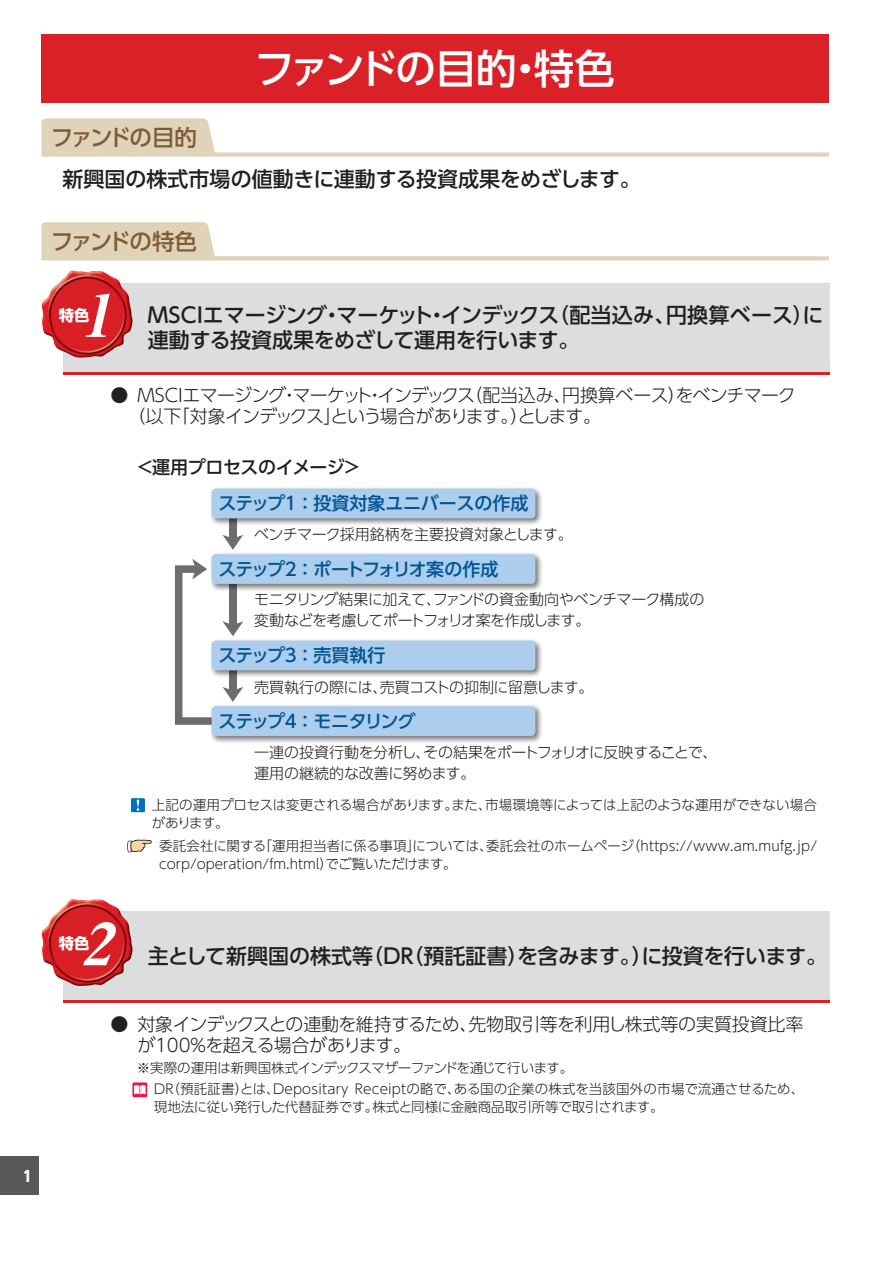
<style>
.page{position:relative;width:893px;height:1263px;background:#fff}
.page>*{position:absolute;margin:0;border:0;box-sizing:border-box;transform-origin:0 0}
.t1{font:italic 58.5px "Midashi Min Pr 5 MA31";color:#fff;scale:1.04 1}
.t2{font:500 40.5px "UD Shin Go Pro";letter-spacing:-.06em;color:#fff}
.t3{font:500 22.5px "UD Shin Go Pro";letter-spacing:-.095em;color:#7e5d36}
.t4{font:500 21px/25.5px "UD Shin Go Pro";letter-spacing:-.015em;color:#231f20}
.t5{font:300 18px/21px "UD Shin Go Pro";letter-spacing:-.04em;color:#231f20}
.t6{font:300 18px/21px "UD Shin Go Pro";letter-spacing:-.02em;color:#231f20}
.t7{font:500 18px "UD Shin Go Pro";letter-spacing:-.105em;color:#005495}
.t8{font:500 18px "UD Shin Go Pro";letter-spacing:-.01em;color:#005495}
.t9{font:500 18px "UD Shin Go Pro";letter-spacing:-.025em;color:#231f20}
.t10{font:500 18px "UD Shin Go Pro";letter-spacing:-.045em;color:#005495}
.t11{font:700 15.3px "UD Shin Go Pro";color:#fff}
.t12{font:300 15px/21px "UD Shin Go Pro";letter-spacing:-.03em;color:#231f20}
.t13{font:800 15px "UD Shin Go Pro";color:#fff;scale:.9 1}
.t14{font:300 13.5px/18px "UD Shin Go Pro";color:#231f20}
</style>
<div class="page">
<div style="left:0;top:1157px;width:38px;height:38px;background:#57585a"></div>
<div style="left:41px;top:35px;width:788px;height:68px;background:#da2128"></div>
<svg style="left:41px;top:118px;width:788px;height:39px"></svg>
<svg style="left:41px;top:222px;width:788px;height:38px"></svg>
<div style="left:63px;top:283px;width:766px;height:92px;background:#dcdddf"></div>
<hr style="left:63px;top:372px;width:766px;height:3px;background:#da2128">
<img style="left:41px;top:271px;width:92px;height:87px">
<div style="left:229px;top:518px;width:8px;height:21px;background:#6c6d70"></div>
<svg style="left:223px;top:535px;width:20px;height:15px"></svg>
<svg style="left:175px;top:559px;width:68px;height:166px"></svg>
<img style="left:210px;top:488px;width:332px;height:37px">
<div style="left:212px;top:489px;width:323px;height:29px;background:#accdeb;border-radius:4px"></div>
<img style="left:207px;top:553px;width:335px;height:40px">
<div style="left:212px;top:554px;width:323px;height:30px;background:#accdeb;border-radius:4px"></div>
<img style="left:207px;top:636px;width:335px;height:44px">
<div style="left:212px;top:641px;width:323px;height:29px;background:#accdeb;border-radius:4px"></div>
<img style="left:207px;top:702px;width:335px;height:41px">
<div style="left:212px;top:706px;width:323px;height:30px;background:#accdeb;border-radius:4px"></div>
<div style="left:131px;top:798px;width:14px;height:14px;background:#0072bc"></div>
<svg style="left:137px;top:799px;width:2px;height:12px"></svg>
<svg style="left:127px;top:839px;width:25px;height:14px"></svg>
<div style="left:63px;top:911px;width:766px;height:92px;background:#dcdddf"></div>
<hr style="left:63px;top:1000px;width:766px;height:3px;background:#da2128">
<img style="left:41px;top:899px;width:92px;height:87px">
<div style="left:132px;top:1082px;width:15px;height:15px;background:#ed1450"></div>
<svg style="left:134px;top:1085px;width:12px;height:9px"></svg>
<p class="t13" style="left:23px;top:1163px;width:11px">1</p>
<h2 class="t2" style="left:254px;top:36px;width:362px">ファンドの目的・特色</h2>
<h3 class="t3" style="left:51px;top:119px;width:147px">ファンドの目的</h3>
<h3 class="t4" style="left:62px;top:166px;width:580px">新興国の株式市場の値動きに連動する投資成果をめざします。</h3>
<h3 class="t3" style="left:51px;top:223px;width:148px">ファンドの特色</h3>
<h1 class="t1" style="left:80px;top:270px;width:49px">1</h1>
<h3 class="t4" style="left:148px;top:301px;width:677px">ＭＳＣＩエマージング・マーケット・インデックス（配当込み、円換算ベース）に連動する投資成果をめざして運用を行います。</h3>
<h3 class="t5" style="left:128px;top:384px;width:670px;text-indent:-17px">● ＭＳＣＩエマージング・マーケット・インデックス（配当込み、円換算ベース）をベンチマーク（以下「対象インデックス」という場合があります。）とします。</h3>
<h3 class="t9" style="left:136px;top:453px;width:227px">＜運用プロセスのイメージ＞</h3>
<h3 class="t8" style="left:218px;top:489px;width:312px">ステップ１ ：投資対象ユニバースの作成</h3>
<p class="t11" style="left:59px;top:302px;width:32px">特色</p>
<p class="t12" style="left:254px;top:523px;width:320px">ベンチマーク採用銘柄を主要投資対象とします。</p>
<h3 class="t7" style="left:218px;top:554px;width:281px">ステップ２ ：ポートフォリオ案の作成</h3>
<p class="t12" style="left:254px;top:588px;width:452px">モニタリング結果に加えて、ファンドの資金動向やベンチマーク構成の変動などを考慮してポートフォリオ案を作成します。</p>
<h3 class="t10" style="left:218px;top:641px;width:169px">ステップ３ ：売買執行</h3>
<p class="t12" style="left:254px;top:676px;width:341px">売買執行の際には、売買コストの抑制に留意します。</p>
<h3 class="t7" style="left:218px;top:706px;width:199px">ステップ４ ：モニタリング</h3>
<p class="t12" style="left:254px;top:742px;width:465px">一連の投資行動を分析し、その結果をポートフォリオに反映することで、運用の継続的な改善に努めます。</p>
<h1 class="t1" style="left:80px;top:898px;width:49px">2</h1>
<p class="t11" style="left:59px;top:930px;width:32px">特色</p>
<p class="t14" style="left:152px;top:796px;width:667px">上記の運用プロセスは変更される場合があります。また、市場環境等によっては上記のような運用ができない場合があります。</p>
<p class="t14" style="left:159px;top:836px;width:659px">委託会社に関する「運用担当者に係る事項」については、委託会社のホームページ（https://www.am.mufg.jp/ corp/operation/fm.html）でご覧いただけます。</p>
<h3 class="t4" style="left:148px;top:942px;width:681px">主として新興国の株式等（ＤＲ（預託証書）を含みます。）に投資を行います。</h3>
<h3 class="t6" style="left:137px;top:1013px;width:667px;text-indent:-27px">● 対象インデックスとの連動を維持するため、先物取引等を利用し株式等の実質投資比率が100％を超える場合があります。</h3>
<p class="t14" style="left:153px;top:1057px;width:653px;line-height:21px;text-indent:-16px">※実際の運用は新興国株式インデックスマザーファンドを通じて行います。<br>ＤＲ（預託証書）とは、Depositary Receiptの略で、ある国の企業の株式を当該国外の市場で流通させるため、</p>
<p class="t14" style="left:154px;top:1098px;width:511px">現地法に従い発行した代替証券です。株式と同様に金融商品取引所等で取引されます。</p>
</div>
